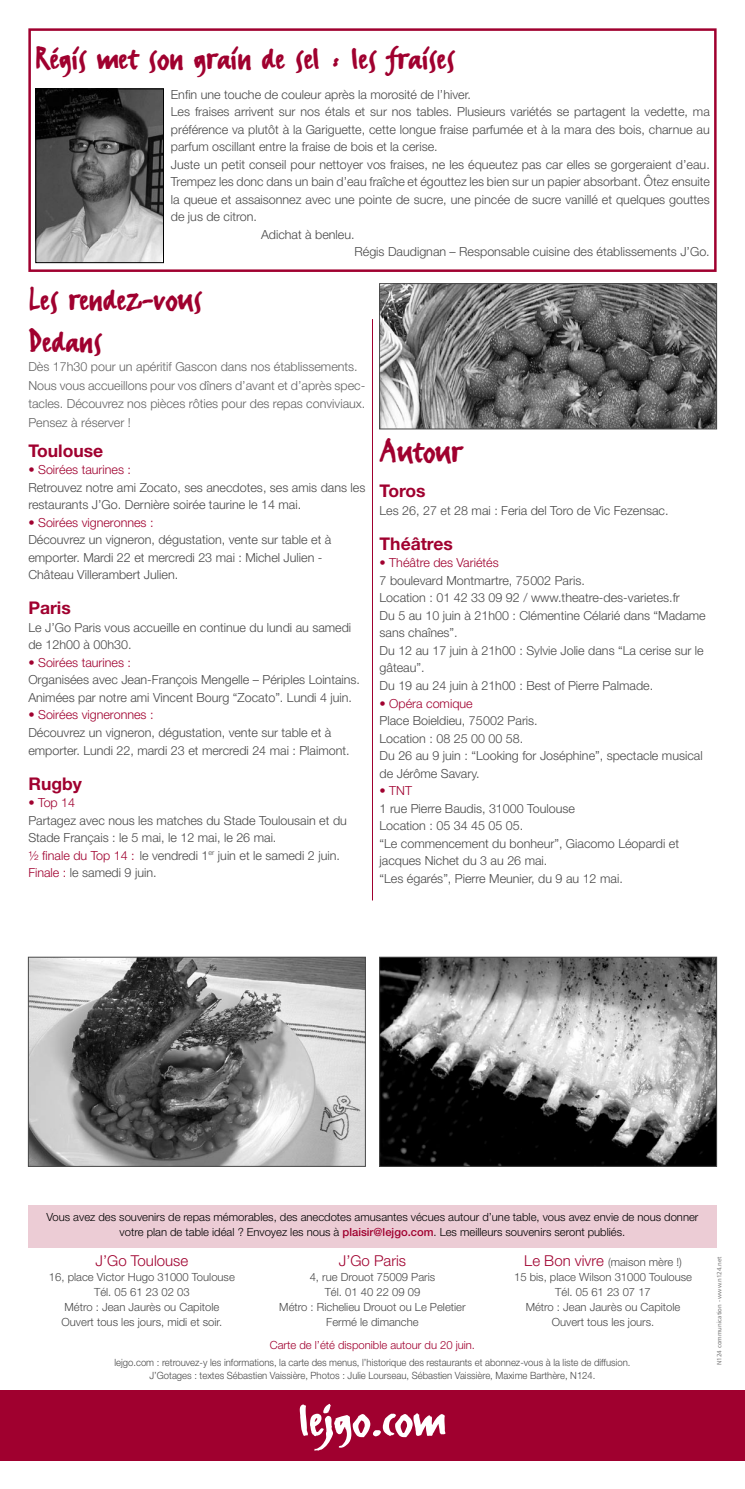
<style>
.page{position:relative;width:745px;height:1489px;background:#fff}
.page>*{position:absolute;margin:0;border:0;box-sizing:border-box;transform-origin:0 0}
.Body_Text_2{font:56.25px "FF Erikrighthand";color:#fff}
.t1{font:37.5px "FF Erikrighthand";color:#a0002f}
.Body_Text_2-2{font:700 17.5px "Helvetica Neue";color:#a0002f}
.Body_Text_2-3{font:300 15px "Helvetica Neue";color:#a0002f}
.Body_Text_2-4{font:300 12.5px/17.5px "Helvetica Neue";color:#484848}
.Body_Text_2-5{font:300 12.5px/18.8px "Helvetica Neue";color:#636363;text-align:justify}
.Body_Text_2-6{font:300 12.5px "Helvetica Neue";color:#a0002f}
.Body_Text_2-7{font:300 11.25px "Helvetica Neue";color:#484848}
.Body_Text_2-8{font:300 11.25px/15px "Helvetica Neue";color:#000;text-align:center}
.Body_Text_2-9{font:300 11.25px "Helvetica Neue";color:#a0002f}
.t2{font:300 10px "Helvetica Neue";color:#484848;scale:.95 1}
.t3{font:6.25px "Humanist 777 BT Roman B";color:#7c7c7c}
.s1{color:#a0002f}
.s2{font-weight:500;color:#a0002f}
.s3{font-size:15px;color:#a0002f}
</style>
<div class="page">
<img style="left:30px;top:958px;width:333px;height:206px">
<div style="left:28px;top:956px;width:337px;height:210px;border:1px solid #484848"></div>
<img style="left:381px;top:958px;width:333px;height:206px">
<div style="left:379px;top:956px;width:337px;height:210px;border:1px solid #484848"></div>
<div style="left:28px;top:28px;width:688px;height:244px;border:2px solid #a0002f"></div>
<img style="left:37px;top:91px;width:125px;height:170px">
<div style="left:35px;top:89px;width:129px;height:174px;border:1px solid #000"></div>
<div style="left:0;top:1389px;width:744px;height:71px;background:#a0002f"></div>
<div style="left:28px;top:1204px;width:688px;height:43px;background:#ecccd5"></div>
<hr style="left:372px;top:319px;width:1px;height:581px;background:#a0002f">
<img style="left:381px;top:285px;width:333px;height:142px">
<div style="left:379px;top:283px;width:337px;height:146px;border:1px solid #484848"></div>
<p class="t1" style="left:35px;top:35px;width:421px">Régis met son grain de sel : les fraises</p>
<p class="Body_Text_2-4" style="left:171px;top:85px;width:301px">Enfin une touche de couleur après la morosité de l’hiver.</p>
<p class="Body_Text_2-4" style="left:171px;top:103px;width:540px;text-align:justify">Les fraises arrivent sur nos étals et sur nos tables. Plusieurs variétés se partagent la vedette, ma préférence va plutôt à la Gariguette, cette longue fraise parfumée et à la mara des bois, charnue au parfum oscillant entre la fraise de bois et la cerise.</p>
<p class="Body_Text_2-4" style="left:171px;top:155px;width:540px;text-align:justify">Juste un petit conseil pour nettoyer vos fraises, ne les équeutez pas car elles se gorgeraient d’eau.<br>Trempez les donc dans un bain d’eau fraîche et égouttez les bien sur un papier absorbant. Ôtez ensuite la queue et assaisonnez avec une pointe de sucre, une pincée de sucre vanillé et quelques gouttes de jus de citron.</p>
<p class="Body_Text_2-4" style="left:261px;top:225px;width:95px">Adichat à benleu.</p>
<p class="Body_Text_2-4" style="left:354px;top:243px;width:356px">Régis Daudignan – Responsable cuisine des établissements J’Go.</p>
<p class="t1" style="left:28px;top:276px;width:175px">Les rendez-vous</p>
<p class="t1" style="left:28px;top:319px;width:75px">Dedans</p>
<p class="Body_Text_2-5" style="left:28px;top:357px;width:330px">Dès 17h30 pour un apéritif Gascon dans nos établissements.</p>
<p class="Body_Text_2-5" style="left:28px;top:375px;width:338px">Nous vous accueillons pour vos dîners d’avant et d’après spec&shy;tacles. Découvrez nos pièces rôties pour des repas conviviaux.<br>Pensez à réserver !</p>
<p class="Body_Text_2-2" style="left:28px;top:440px;width:76px">Toulouse</p>
<p class="Body_Text_2-6" style="left:28px;top:462px;width:104px">• Soirées taurines :</p>
<p class="Body_Text_2-4" style="left:28px;top:478px;width:338px">Retrouvez notre ami Zocato, ses anecdotes, ses amis dans les restaurants J’Go. Dernière soirée taurine le 14 mai.</p>
<p class="Body_Text_2-6" style="left:28px;top:515px;width:127px">• Soirées vigneronnes :</p>
<p class="Body_Text_2-4" style="left:28px;top:531px;width:304px">Découvrez un vigneron, dégustation, vente sur table et à emporter. Mardi 22 et mercredi 23 mai : Michel Julien -<br>Château Villerambert Julien.</p>
<p class="Body_Text_2-2" style="left:28px;top:597px;width:44px">Paris</p>
<p class="Body_Text_2-4" style="left:28px;top:618px;width:324px">Le J’Go Paris vous accueille en continue du lundi au samedi de 12h00 à 00h30.</p>
<p class="Body_Text_2-6" style="left:28px;top:655px;width:104px">• Soirées taurines :</p>
<p class="Body_Text_2-4" style="left:28px;top:671px;width:333px">Organisées avec Jean-François Mengelle – Périples Lointains.</p>
<p class="Body_Text_2-4" style="left:28px;top:688px;width:325px">Animées par notre ami Vincent Bourg “Zocato”. Lundi 4 juin.</p>
<p class="Body_Text_2-6" style="left:28px;top:707px;width:127px">• Soirées vigneronnes :</p>
<p class="Body_Text_2-4" style="left:28px;top:723px;width:322px">Découvrez un vigneron, dégustation, vente sur table et à emporter. Lundi 22, mardi 23 et mercredi 24 mai : Plaimont.</p>
<p class="Body_Text_2-2" style="left:28px;top:772px;width:55px">Rugby</p>
<p class="Body_Text_2-6" style="left:28px;top:795px;width:48px">• Top 14</p>
<p class="Body_Text_2-4" style="left:28px;top:811px;width:320px">Partagez avec nous les matches du Stade Toulousain et du<br>Stade Français : le 5 mai, le 12 mai, le 26 mai.</p>
<p class="Body_Text_2-4" style="left:28px;top:846px;width:313px"><span class="s1">½ finale du Top 14 :</span> le vendredi 1<sup>er</sup> juin et le samedi 2 juin.</p>
<p class="Body_Text_2-4" style="left:28px;top:863px;width:130px"><span class="s1">Finale :</span> le samedi 9 juin.</p>
<p class="t1" style="left:379px;top:429px;width:84px">Autour</p>
<p class="Body_Text_2-2" style="left:379px;top:480px;width:48px">Toros</p>
<p class="Body_Text_2-4" style="left:379px;top:501px;width:290px">Les 26, 27 et 28 mai : Feria del Toro de Vic Fezensac.</p>
<p class="Body_Text_2-2" style="left:379px;top:533px;width:75px">Théâtres</p>
<p class="Body_Text_2-6" style="left:379px;top:555px;width:121px">• Théâtre des Variétés</p>
<p class="Body_Text_2-4" style="left:379px;top:571px;width:207px">7 boulevard Montmartre, 75 002 Paris.</p>
<p class="Body_Text_2-4" style="left:379px;top:589px;width:301px">Location : 01 42 33 09 92 / www.theatre-des-varietes.fr</p>
<p class="Body_Text_2-4" style="left:379px;top:606px;width:327px">Du 5 au 10 juin à 21h00 : Clémentine Célarié dans “Madame sans chaînes”.</p>
<p class="Body_Text_2-4" style="left:379px;top:641px;width:325px">Du 12 au 17 juin à 21h00 : Sylvie Jolie dans “La cerise sur le gâteau”.</p>
<p class="Body_Text_2-4" style="left:379px;top:676px;width:275px">Du 19 au 24 juin à 21h00 : Best of Pierre Palmade.</p>
<p class="Body_Text_2-6" style="left:379px;top:695px;width:95px">• Opéra comique</p>
<p class="Body_Text_2-4" style="left:379px;top:711px;width:160px">Place Boieldieu, 75 002 Paris.</p>
<p class="Body_Text_2-4" style="left:379px;top:729px;width:145px">Location : 08 25 00 00 58.</p>
<p class="Body_Text_2-4" style="left:379px;top:746px;width:324px">Du 26 au 9 juin : “Looking for Joséphine”, spectacle musical de Jérôme Savary.</p>
<p class="Body_Text_2-6" style="left:379px;top:783px;width:34px">• TNT</p>
<p class="Body_Text_2-4" style="left:379px;top:799px;width:197px">1 rue Pierre Baudis, 31000 Toulouse</p>
<p class="Body_Text_2-4" style="left:379px;top:816px;width:145px">Location : 05 34 45 05 05.</p>
<p class="Body_Text_2-4" style="left:379px;top:834px;width:301px">“Le commencement du bonheur”, Giacomo Léopardi et jacques Nichet du 3 au 26 mai.</p>
<p class="Body_Text_2-4" style="left:379px;top:869px;width:244px">“Les égarés”, Pierre Meunier, du 9 au 12 mai.</p>
<p class="Body_Text_2-8" style="left:46px;top:1208px;width:653px">Vous avez des souvenirs de repas mémorables, des anecdotes amusantes vécues autour d’une table, vous avez envie de nous donner votre plan de table idéal ? Envoyez les nous à <span class="s2">plaisir@lejgo.com</span>. Les meilleurs souvenirs seront publiés.</p>
<p class="Body_Text_2-3" style="left:95px;top:1251px;width:94px">J’Go Toulouse</p>
<p class="Body_Text_2-7" style="left:49px;top:1270px;width:187px">16, place Victor Hugo 31000 Toulouse</p>
<p class="Body_Text_2-7" style="left:94px;top:1285px;width:97px">Tél. 05 61 23 02 03</p>
<p class="Body_Text_2-7" style="left:64px;top:1300px;width:156px">Métro : Jean Jaurès ou Capitole</p>
<p class="Body_Text_2-7" style="left:62px;top:1315px;width:162px">Ouvert tous les jours, midi et soir.</p>
<p class="Body_Text_2-3" style="left:338px;top:1251px;width:69px">J’Go Paris</p>
<p class="Body_Text_2-7" style="left:309px;top:1270px;width:127px">4, rue Drouot 75009 Paris</p>
<p class="Body_Text_2-7" style="left:324px;top:1285px;width:97px">Tél. 01 40 22 09 09</p>
<p class="Body_Text_2-7" style="left:279px;top:1300px;width:188px">Métro : Richelieu Drouot ou Le Peletier</p>
<p class="Body_Text_2-7" style="left:326px;top:1315px;width:94px">Fermé le dimanche</p>
<p class="Body_Text_2-9" style="left:270px;top:1337px;width:206px">Carte de l’été disponible autour du 20 juin.</p>
<p class="Body_Text_2-7" style="left:524px;top:1255px;width:159px"><span class="s3">Le Bon vivre</span> (maison mère !)</p>
<p class="Body_Text_2-7" style="left:513px;top:1270px;width:179px">15 bis, place Wilson 31000 Toulouse</p>
<p class="Body_Text_2-7" style="left:555px;top:1285px;width:97px">Tél. 05 61 23 07 17</p>
<p class="Body_Text_2-7" style="left:525px;top:1300px;width:156px">Métro : Jean Jaurès ou Capitole</p>
<p class="Body_Text_2-7" style="left:551px;top:1315px;width:104px">Ouvert tous les jours.</p>
<p class="t2" style="left:114px;top:1355px;width:544px">lejgo.com : retrouvez-y les informations, la carte des menus, l’historique des restaurants et abonnez-vous à la liste de diffusion.</p>
<p class="t2" style="left:149px;top:1369px;width:470px">J’Gotages : textes Sébastien Vaissière, Photos : Julie Lourseau, Sébastien Vaissière, Maxime Barthère, N124.</p>
<p class="Body_Text_2" style="left:299px;top:1385px;width:147px">lejgo.com</p>
<p class="t3" style="left:714px;top:1364px;width:110px;rotate:-90deg">N124 communication - www.n124.net</p>
</div>
